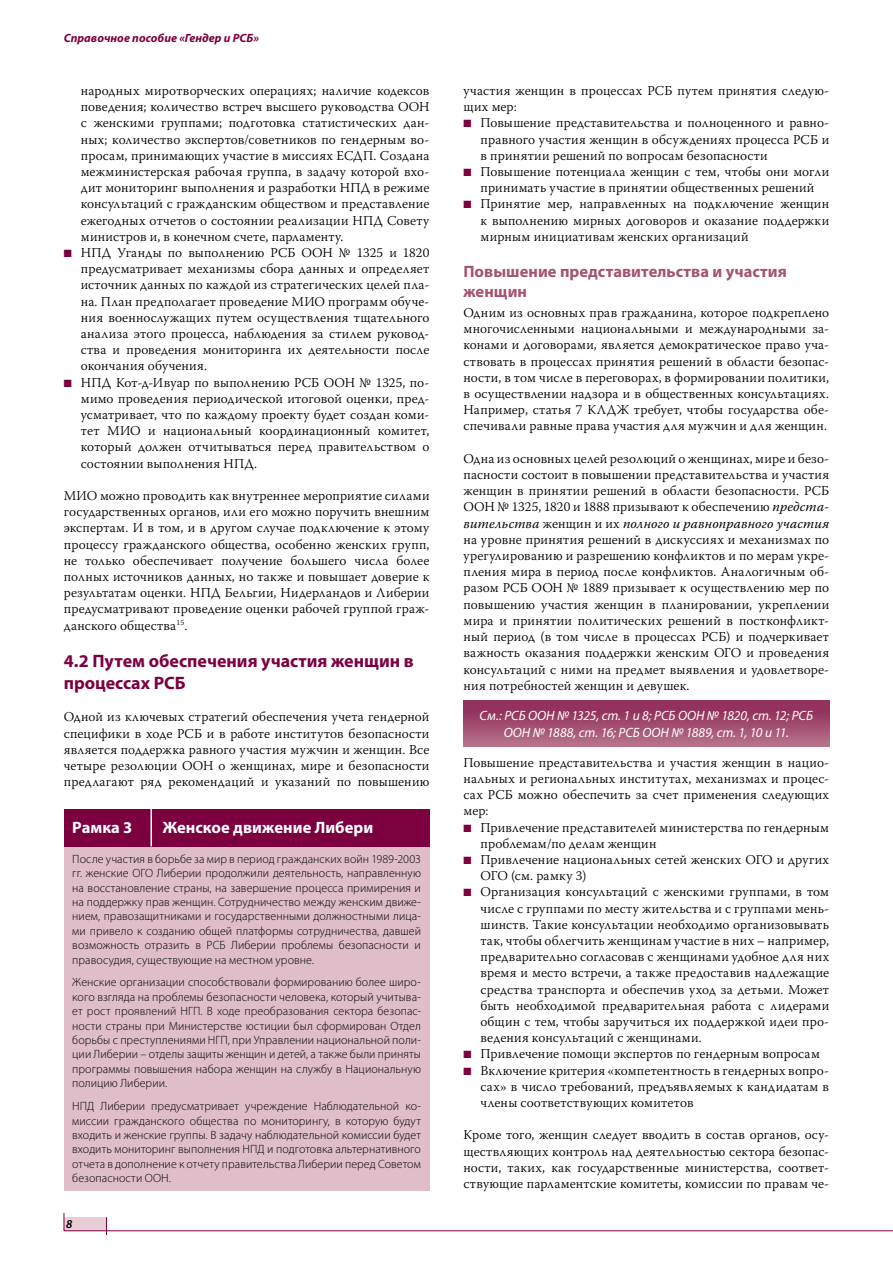
<style>
.page{position:relative;width:893px;height:1263px;background:#fff}
.page>*{position:absolute;margin:0;border:0;box-sizing:border-box;transform-origin:0 0}
.t1{font:700 18px/21.6px "Myriad Pro";color:#7c0040}
.t2{font:700 16.5px/19.8px "Myriad Pro";letter-spacing:.005em;color:#a45373}
.t3{font:700 16.5px "Myriad Pro";letter-spacing:.005em;color:#fff}
.t4{font:300 13.5px/16.2px "Warnock Pro";letter-spacing:.015em;color:#000;text-align:justify}
.t5{font:italic 13.5px/16.5px "Myriad Pro";letter-spacing:-.005em;color:#fff;text-align:center}
.t6{font:300 12px/14.4px "Myriad Pro";letter-spacing:.005em;color:#000;text-align:justify}
.t7{font:italic 700 12px "Myriad Pro";color:#7c0040}
.t8{font:italic 600 12px "Myriad Pro";color:#000}
.s1{color:#7c0040}
.s2{font-weight:400;font-style:italic}
</style>
<div class="page">
<div style="left:64px;top:1217px;width:42px;height:14px;background:#e7cdd5"></div>
<hr style="left:64px;top:1230px;width:829px;height:1px;background:#7c0040">
<svg style="left:64px;top:1213px;width:1px;height:17px"></svg>
<svg style="left:106px;top:1217px;width:1px;height:18px"></svg>
<div style="left:463px;top:701px;width:366px;height:45px;background:linear-gradient(to bottom,#8c2652,#b5718a)"></div>
<div style="left:64px;top:845px;width:365px;height:346px;background:#dfbec9"></div>
<div style="left:64px;top:809px;width:365px;height:37px;background:#7c0040"></div>
<hr style="left:150px;top:809px;width:2px;height:37px;background:#fff">
<p class="t7" style="left:64px;top:30px;width:197px">Справочное пособие «Гендер и РСБ»</p>
<p class="t4" style="left:81px;top:82px;width:350px">народных миротворческих операциях; наличие кодексов поведения; количество встреч высшего руководства ООН с женскими группами; подготовка статистических дан&shy;ных; количество экспертов/советников по гендерным во&shy;просам, принимающих участие в миссиях ЕСДП. Создана межминистерская рабочая группа, в задачу которой вхо&shy;дит мониторинг выполнения и разработки НПД в режиме консультаций с гражданским обществом и представление ежегодных отчетов о состоянии реализации НПД Совету министров и, в конечном счете, парламенту.</p>
<p class="t4" style="left:81px;top:244px;width:350px;text-indent:-17px"><span class="s1">■</span> НПД Уганды по выполнению РСБ ООН № 1325 и 1820 предусматривает механизмы сбора данных и определяет источник данных по каждой из стратегических целей пла&shy;на. План предполагает проведение МИО программ обуче&shy;ния военнослужащих путем осуществления тщательного анализа этого процесса, наблюдения за стилем руковод&shy;ства и проведения мониторинга их деятельности после окончания обучения.</p>
<p class="t4" style="left:81px;top:374px;width:350px;text-indent:-17px"><span class="s1">■</span> НПД Кот-д-Ивуар по выполнению РСБ ООН № 1325, по&shy;мимо проведения периодической итоговой оценки, пред&shy;усматривает, что по каждому проекту будет создан коми&shy;тет МИО и национальный координационный комитет, который должен отчитываться перед правительством о состоянии выполнения НПД.</p>
<p class="t4" style="left:64px;top:487px;width:367px">МИО можно проводить как внутреннее мероприятие силами государственных органов, или его можно поручить внешним экспертам. И в том, и в другом случае подключение к этому процессу гражданского общества, особенно женских групп, не только обеспечивает получение большего числа более полных источников данных, но также и повышает доверие к результатам оценки. НПД Бельгии, Нидерландов и Либерии предусматривают проведение оценки рабочей группой граж&shy;данского общества<sup>15</sup>.</p>
<h1 class="t1" style="left:64px;top:650px;width:352px">4.2 Путем обеспечения участия женщин в процессах РСБ</h1>
<p class="t4" style="left:64px;top:709px;width:367px">Одной из ключевых стратегий обеспечения учета гендерной специфики в ходе РСБ и в работе институтов безопасности является поддержка равного участия мужчин и женщин. Все четыре резолюции ООН о женщинах, мире и безопасности предлагают ряд рекомендаций и указаний по повышению</p>
<p class="t3" style="left:72px;top:817px;width:62px">Рамка 3</p>
<p class="t3" style="left:163px;top:817px;width:212px">Женское движение Либери</p>
<p class="t6" style="left:72px;top:851px;width:350px">После участия в борьбе за мир в период гражданских войн 1989-2003 гг. женские ОГО Либерии продолжили деятельность, направленную на восстановление страны, на завершение процесса примирения и на поддержку прав женщин. Сотрудничество между женским движе&shy;нием, правозащитниками и государственными должностными лица&shy;ми привело к созданию общей платформы сотрудничества, давшей возможность отразить в РСБ Либерии проблемы безопасности и правосудия, существующие на местном уровне.</p>
<p class="t6" style="left:72px;top:975px;width:350px">Женские организации способствовали формированию более широ&shy;кого взгляда на проблемы безопасности человека, который учитыва&shy;ет рост проявлений НГП. В ходе преобразования сектора безопас&shy;ности страны при Министерстве юстиции был сформирован Отдел борьбы с преступлениями НГП, при Управлении национальной поли&shy;ции Либерии – отделы защиты женщин и детей, а также были приняты программы повышения набора женщин на службу в Национальную полицию Либерии.</p>
<p class="t6" style="left:72px;top:1099px;width:350px">НПД Либерии предусматривает учреждение Наблюдательной ко&shy;миссии гражданского общества по мониторингу, в которую будут входить и женские группы. В задачу наблюдательной комиссии будет входить мониторинг выполнения НПД и подготовка альтернативного отчета в дополнение к отчету правительства Либерии перед Советом безопасности ООН.</p>
<p class="t8" style="left:66px;top:1216px;width:8px">8</p>
<p class="t4" style="left:463px;top:82px;width:367px">участия женщин в процессах РСБ путем принятия следую&shy;щих мер:</p>
<p class="t4" style="left:480px;top:115px;width:350px;text-indent:-17px"><span class="s1">■</span> Повышение представительства и полноценного и равно&shy;правного участия женщин в обсуждениях процесса РСБ и в принятии решений по вопросам безопасности</p>
<p class="t4" style="left:463px;top:163px;width:367px;text-align:center"><span class="s1">■</span> Повышение потенциала женщин с тем, чтобы они могли принимать участие в принятии общественных решений</p>
<p class="t4" style="left:480px;top:196px;width:350px;text-indent:-17px"><span class="s1">■</span> Принятие мер, направленных на подключение женщин к выполнению мирных договоров и оказание поддержки мирным инициативам женских организаций</p>
<p class="t2" style="left:463px;top:261px;width:325px">Повышение представительства и участия женщин</p>
<p class="t4" style="left:463px;top:304px;width:367px">Одним из основных прав гражданина, которое подкреплено многочисленными национальными и международными за&shy;конами и договорами, является демократическое право уча&shy;ствовать в процессах принятия решений в области безопас&shy;ности, в том числе в переговорах, в формировании политики, в осуществлении надзора и в общественных консультациях.<br>Например, статья 7 КЛДЖ требует, чтобы государства обе&shy;спечивали равные права участия для мужчин и для женщин.</p>
<p class="t4" style="left:463px;top:450px;width:367px">Одна из основных целей резолюций о женщинах, мире и безо&shy;пасности состоит в повышении представительства и участия женщин в принятии решений в области безопасности. РСБ ООН № 1325, 1820 и 1888 призывают к обеспечению <span class="s2">предста&shy;вительства</span> женщин и их <span class="s2">полного и равноправного участия </span>на уровне принятия решений в дискуссиях и механизмах по урегулированию и разрешению конфликтов и по мерам укре&shy;пления мира в период после конфликтов. Аналогичным об&shy;разом РСБ ООН № 1889 призывает к осуществлению мер по повышению участия женщин в планировании, укреплении мира и принятии политических решений в постконфликт&shy;ный период (в том числе в процессах РСБ) и подчеркивает важность оказания поддержки женским ОГО и проведения консультаций с ними на предмет выявления и удовлетворе&shy;ния потребностей женщин и девушек.</p>
<p class="t5" style="left:480px;top:707px;width:335px">См.: РСБ ООН № 1325, ст. 1 и 8; РСБ ООН № 1820, ст. 12; РСБ<br>ООН № 1888, ст. 16; РСБ ООН № 1889, ст. 1, 10 и 11.</p>
<p class="t4" style="left:463px;top:754px;width:367px">Повышение представительства и участия женщин в нацио&shy;нальных и региональных институтах, механизмах и процес&shy;сах РСБ можно обеспечить за счет применения следующих мер:</p>
<p class="t4" style="left:480px;top:819px;width:350px;text-indent:-17px"><span class="s1">■</span> Привлечение представителей министерства по гендерным проблемам/по делам женщин</p>
<p class="t4" style="left:480px;top:851px;width:350px;text-indent:-17px"><span class="s1">■</span> Привлечение национальных сетей женских ОГО и других<br>ОГО (см. рамку 3)</p>
<p class="t4" style="left:480px;top:883px;width:350px;text-indent:-17px"><span class="s1">■</span> Организация консультаций с женскими группами, в том числе с группами по месту жительства и с группами мень&shy;шинств. Такие консультации необходимо организовывать так, чтобы облегчить женщинам участие в них – например, предварительно согласовав с женщинами удобное для них время и место встречи, а также предоставив надлежащие средства транспорта и обеспечив уход за детьми. Может быть необходимой предварительная работа с лидерами общин с тем, чтобы заручиться их поддержкой идеи про&shy;ведения консультаций с женщинами.</p>
<p class="t4" style="left:463px;top:1045px;width:358px"><span class="s1">■</span> Привлечение помощи экспертов по гендерным вопросам</p>
<p class="t4" style="left:480px;top:1062px;width:350px;text-indent:-17px"><span class="s1">■</span> Включение критерия «компетентность в гендерных вопро&shy;сах» в число требований, предъявляемых к кандидатам в члены соответствующих комитетов</p>
<p class="t4" style="left:463px;top:1126px;width:367px">Кроме того, женщин следует вводить в состав органов, осу&shy;ществляющих контроль над деятельностью сектора безопас&shy;ности, таких, как государственные министерства, соответ&shy;ствующие парламентские комитеты, комиссии по правам че-</p>
</div>
